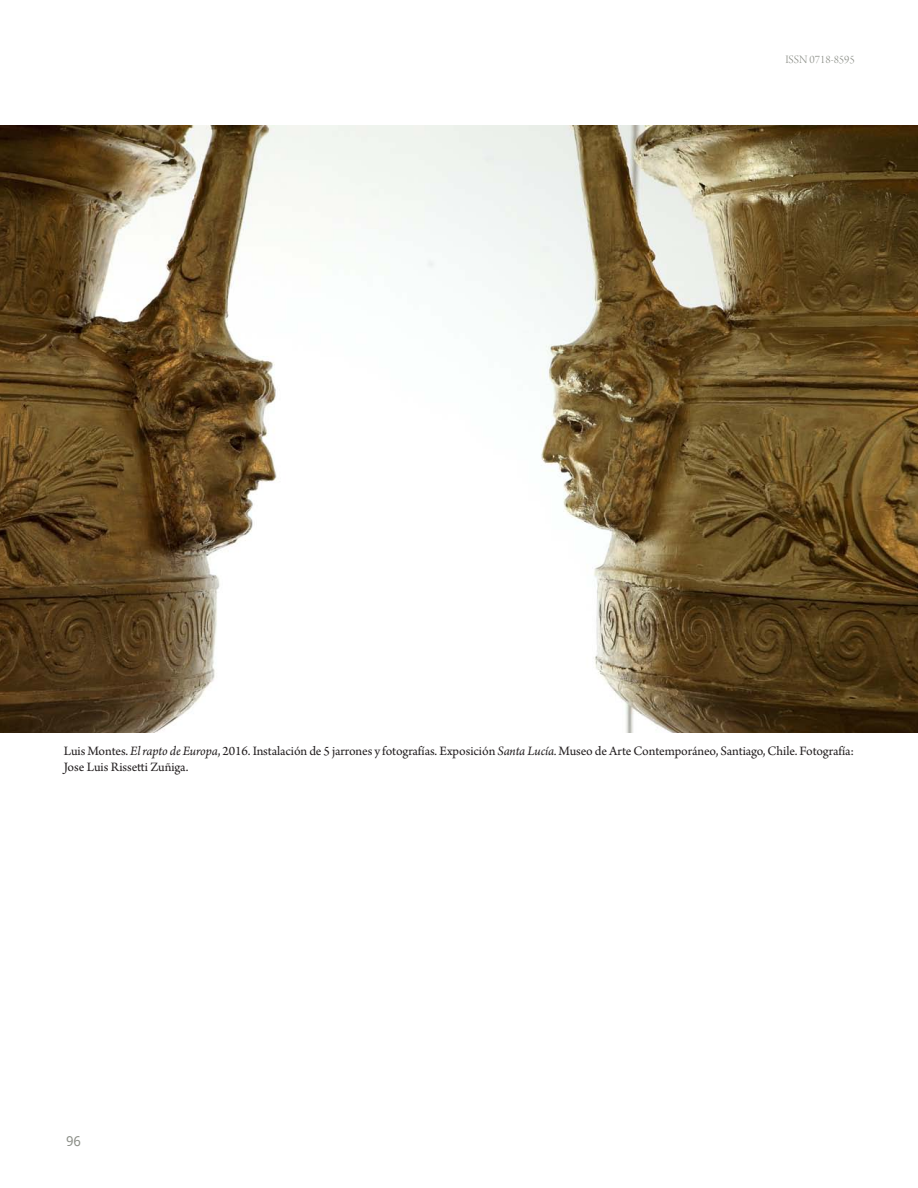
<style>
.page{position:relative;width:918px;height:1188px;background:#fff}
.page>*{position:absolute;margin:0;border:0;box-sizing:border-box;transform-origin:0 0}
.t1{font:13.5px/16.2px "Arno Pro";letter-spacing:-.01em;color:#231f20}
.t2{font:13.5px "Droid Sans";color:#8b8e87}
.t3{font:12px "Arno Pro Light Display";color:#8c8f88}
.s1{font-style:italic}
</style>
<div class="page">
<img style="left:0;top:126px;width:918px;height:606px">
<p class="t3" style="left:785px;top:53px;width:71px">ISSN 0718-8595</p>
<p class="t1" style="left:64px;top:743px;width:792px">Luis Montes. <span class="s1">El rapto de Europa</span>, 2016. Instalación de 5 jarrones y fotografías. Exposición <span class="s1">Santa Lucía.</span>Museo de Arte Contemporáneo, Santiago, Chile. Fotografía:<br>Jose Luis Rissetti Zuñiga.</p>
<p class="t2" style="left:66px;top:1134px;width:16px">96</p>
</div>
